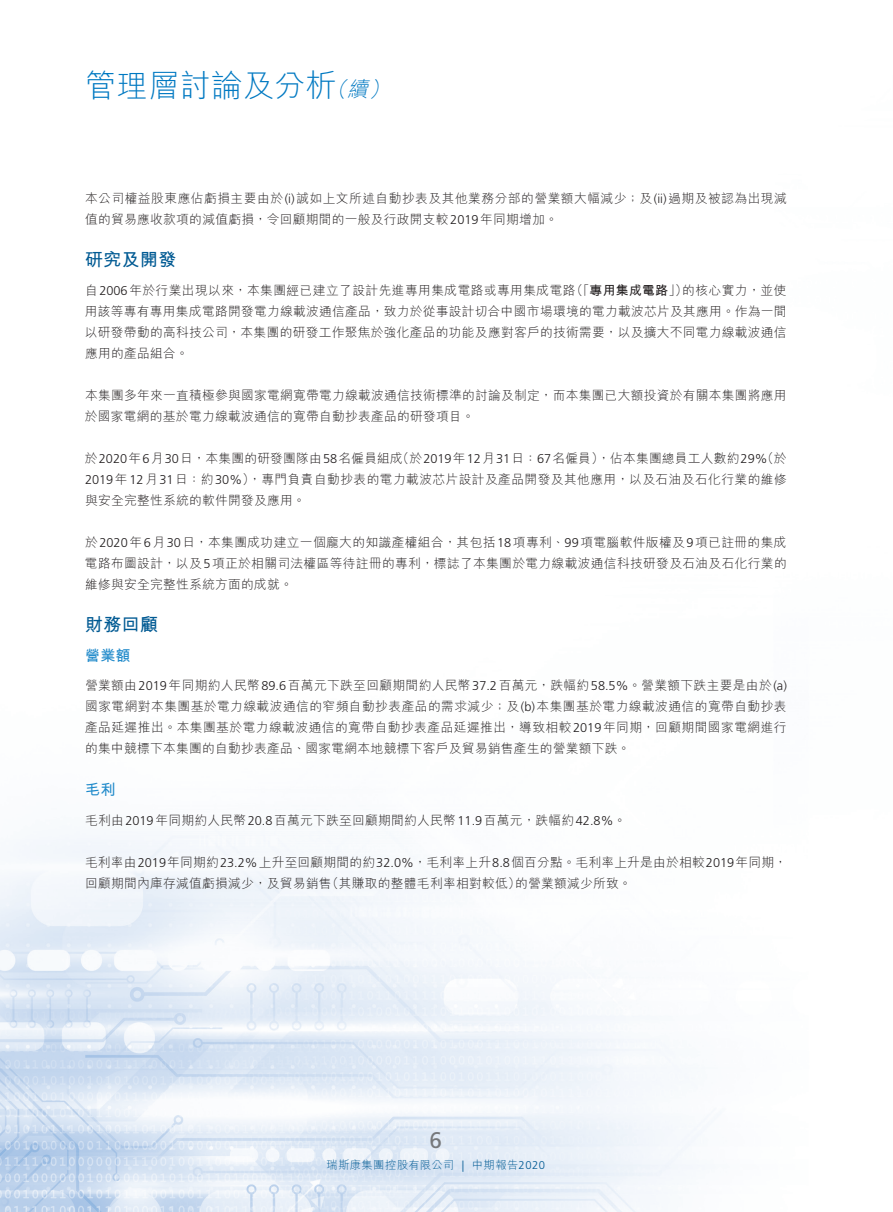
<style>
.page{position:relative;width:893px;height:1212px;background:#fff}
.page>*{position:absolute;margin:0;border:0;box-sizing:border-box;transform-origin:0 0}
.t1{font:300 31.5px "M Hei HK";color:#0079c2}
.t2{font:22.5px "Frutiger LT Std";color:#76787b}
.t3{font:700 18px "M Hei HK";letter-spacing:.02em;color:#005a93}
.t4{font:700 15px "M Hei HK";color:#1e89ca}
.t5{font:300 12.75px/21px "M Hei HK";letter-spacing:.02em;color:#231f20;text-align:justify}
.t6{font:300 12.75px/21px "M Hei HK";letter-spacing:.04em;color:#231f20}
.t7{font:300 11.25px "M Hei HK";letter-spacing:.04em;color:#005a93}
.s1{font-style:italic;font-size:21px}
.s2{font-family:"Frutiger LT Std"}
.s3{font-weight:700}
</style>
<div class="page">
<img style="left:0;top:835px;width:708px;height:377px">
<h1 class="t1" style="left:85px;top:70px;width:311px">管理層討論及分析<span class="s1">（續）</span></h1>
<p class="t6" style="left:85px;top:187px;width:703px">本公司權益股東應佔虧損主要由於<span class="s2">(i)</span>誠如上文所述自動抄表及其他業務分部的營業額大幅減少；及<span class="s2">(ii)</span>過期及被認為出現減值的貿易應收款項的減值虧損，令回顧期間的一般及行政開支較<span class="s2">2019</span>年同期增加。</p>
<h3 class="t3" style="left:85px;top:246px;width:93px">研究及開發</h3>
<p class="t5" style="left:85px;top:280px;width:703px">自<span class="s2">2006</span>年於行業出現以來，本集團經已建立了設計先進專用集成電路或專用集成電路（「<span class="s3">專用集成電路</span>」）的核心實力，並使用該等專有專用集成電路開發電力線載波通信產品，致力於從事設計切合中國市場環境的電力載波芯片及其應用。作為一間以研發帶動的高科技公司，本集團的研發工作聚焦於強化產品的功能及應對客戶的技術需要，以及擴大不同電力線載波通信應用的產品組合。</p>
<p class="t5" style="left:85px;top:385px;width:703px">本集團多年來一直積極參與國家電網寬帶電力線載波通信技術標準的討論及制定，而本集團已大額投資於有關本集團將應用於國家電網的基於電力線載波通信的寬帶自動抄表產品的研發項目。</p>
<p class="t5" style="left:85px;top:448px;width:703px">於<span class="s2">2020</span>年<span class="s2">6</span>月<span class="s2">30</span>日，本集團的研發團隊由<span class="s2">58</span>名僱員組成（於<span class="s2">2019</span>年<span class="s2">12</span>月<span class="s2">31</span>日：<span class="s2">67</span>名僱員），佔本集團總員工人數約<span class="s2">29%</span>（於<span class="s2">2019</span>年<span class="s2">12</span>月<span class="s2">31</span>日：約<span class="s2">30%</span>），專門負責自動抄表的電力載波芯片設計及產品開發及其他應用，以及石油及石化行業的維修與安全完整性系統的軟件開發及應用。</p>
<p class="t5" style="left:85px;top:532px;width:703px">於<span class="s2">2020</span>年<span class="s2">6</span>月<span class="s2">30</span>日，本集團成功建立一個龐大的知識產權組合，其包括<span class="s2">18</span>項專利、<span class="s2">99</span>項電腦軟件版權及<span class="s2">9</span>項已註冊的集成電路布圖設計，以及<span class="s2">5</span>項正於相關司法權區等待註冊的專利，標誌了本集團於電力線載波通信科技研發及石油及石化行業的維修與安全完整性系統方面的成就。</p>
<h3 class="t3" style="left:85px;top:612px;width:75px">財務回顧</h3>
<p class="t4" style="left:85px;top:644px;width:47px">營業額</p>
<p class="t5" style="left:85px;top:675px;width:703px">營業額由<span class="s2">2019</span>年同期約人民幣<span class="s2">89.6</span>百萬元下跌至回顧期間約人民幣<span class="s2">37.2</span>百萬元，跌幅約<span class="s2">58.5%</span>。營業額下跌主要是由於<span class="s2">(a)</span>國家電網對本集團基於電力線載波通信的窄頻自動抄表產品的需求減少；及<span class="s2">(b)</span>本集團基於電力線載波通信的寬帶自動抄表產品延遲推出。本集團基於電力線載波通信的寬帶自動抄表產品延遲推出，導致相較<span class="s2">2019</span>年同期，回顧期間國家電網進行的集中競標下本集團的自動抄表產品、國家電網本地競標下客戶及貿易銷售產生的營業額下跌。</p>
<p class="t4" style="left:85px;top:779px;width:32px">毛利</p>
<p class="t5" style="left:85px;top:809px;width:543px">毛利由<span class="s2">2019</span>年同期約人民幣<span class="s2">20.8</span>百萬元下跌至回顧期間約人民幣<span class="s2">11.9</span>百萬元，跌幅約<span class="s2">42.8%</span>。</p>
<p class="t5" style="left:85px;top:851px;width:703px">毛利率由<span class="s2">2019</span>年同期約<span class="s2">23.2%</span>上升至回顧期間的約<span class="s2">32.0%</span>，毛利率上升<span class="s2">8.8</span>個百分點。毛利率上升是由於相較<span class="s2">2019</span>年同期，回顧期間內庫存減值虧損減少，及貿易銷售（其賺取的整體毛利率相對較低）的營業額減少所致。</p>
<h2 class="t2" style="left:430px;top:1127px;width:14px">6</h2>
<p class="t7" style="left:327px;top:1159px;width:220px">瑞斯康集團控股有限公司 <span class="s2">|</span> 中期報告<span class="s2">2020</span></p>
</div>
